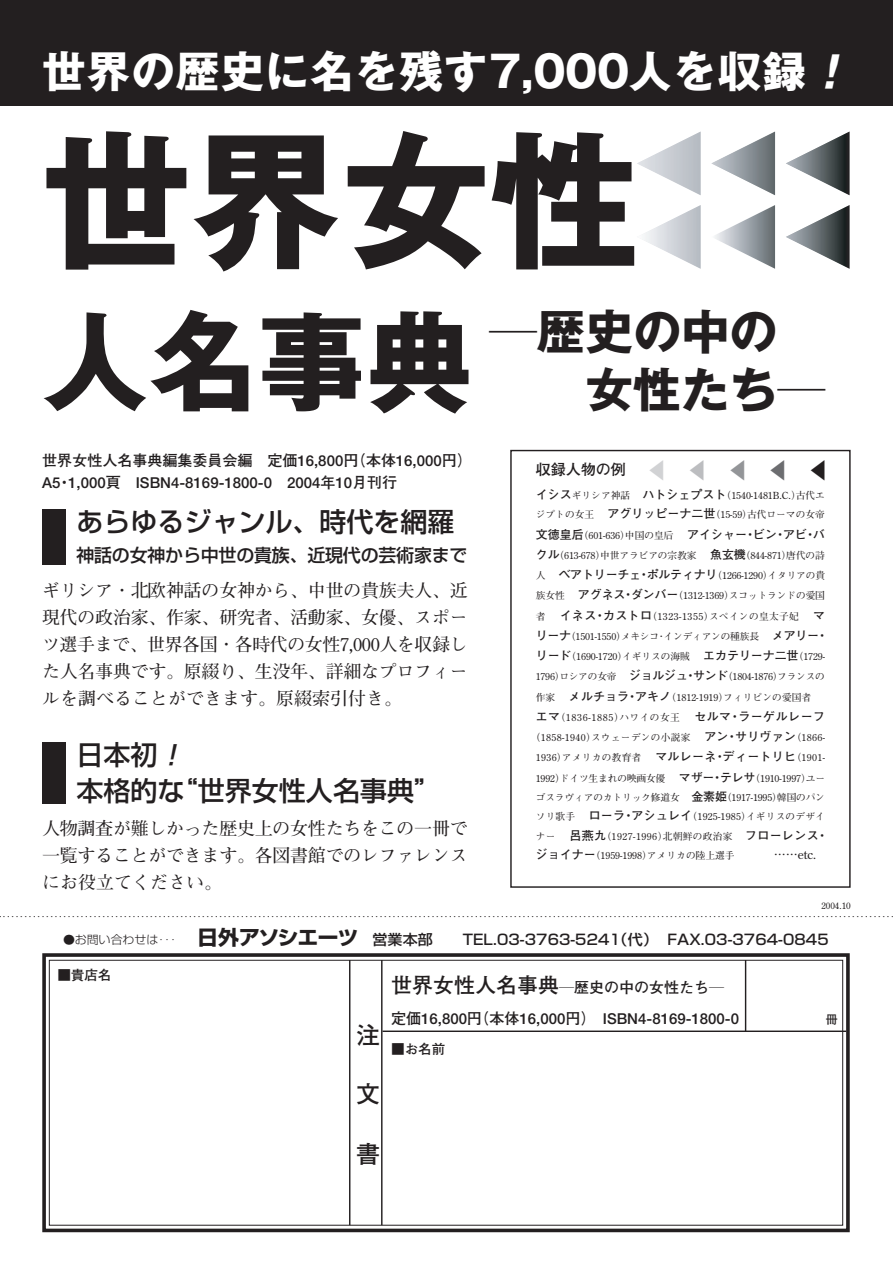
<style>
.page{position:relative;width:893px;height:1263px;background:#fff}
.page>*{position:absolute;margin:0;border:0;box-sizing:border-box;transform-origin:0 0}
.t1{font:700 150px "Gothic MB101";color:#231f20}
.t2{font:700 108px "Gothic MB101";color:#231f20}
.t3{font:700 48px/57.8px "Gothic MB101";color:#231f20}
.t4{font:700 43.5px "Gothic MB101";letter-spacing:.025em;color:#fff}
.t5{font:500 27px/36px "Shin Go";color:#231f20}
.t6{font:700 24px "Futo Go B101";color:#231f20}
.t7{font:700 18px/27px "Futo Min A101";letter-spacing:-.015em;color:#231f20;text-align:justify}
.t8{font:500 18px "Shin Go";letter-spacing:-.015em;color:#231f20}
.t9{font:700 15px/31.2px "Futo Go B101";color:#231f20}
.t10{font:500 14.4px "Shin Go";letter-spacing:.005em;color:#231f20;scale:1.04 1}
.t11{font:700 13.5px "Futo Go B101";color:#231f20}
.t12{font:700 12px "Futo Go B101";color:#231f20}
.t13{font:700 12px "Futo Min A101";color:#231f20}
.t14{font:300 11.55px "Shin Go";letter-spacing:-.01em;color:#231f20;scale:1.04 1}
.t15{font:700 9.75px/19.5px "Futo Min A101";letter-spacing:-.005em;color:#231f20}
.t16{font:700 9.75px/19.8px "Futo Min A101";letter-spacing:.015em;color:#231f20}
.t17{font:700 9.75px "Futo Min A101";letter-spacing:.035em;color:#231f20}
.t18{font:700 9.75px "Futo Min A101";letter-spacing:.04em;color:#231f20}
.t19{font:700 9.75px "Futo Min A101";letter-spacing:.08em;color:#231f20}
.t20{font:700 9px "Futo Min A101";color:#231f20}
.s1{font-style:italic}
.s2{font-family:"Futo Go B101";font-size:12px}
.s3{font-family:"Futo Min A101";font-size:9.75px}
.s4{font-weight:700;font-size:20.1px}
.s5{font-weight:500;font-size:14.4px}
.s6{font-size:21px}
</style>
<div class="page">
<div style="left:510px;top:450px;width:340px;height:438px;border:1px solid #231f20"></div>
<div style="left:42px;top:953px;width:807px;height:279px;border:4px solid #231f20"></div>
<hr style="left:349px;top:960px;width:1px;height:265px;background:#231f20">
<hr style="left:744px;top:960px;width:2px;height:71px;background:#231f20">
<hr style="left:381px;top:960px;width:1px;height:265px;background:#231f20">
<hr style="left:382px;top:1031px;width:464px;height:1px;background:#231f20">
<div style="left:0;top:0;width:892px;height:105px;background:#231f20"></div>
<img style="left:637px;top:132px;width:63px;height:63px">
<img style="left:711px;top:132px;width:64px;height:63px">
<img style="left:786px;top:132px;width:63px;height:63px">
<img style="left:642px;top:205px;width:58px;height:64px">
<img style="left:714px;top:205px;width:61px;height:64px">
<img style="left:786px;top:205px;width:63px;height:64px">
<div style="left:42px;top:509px;width:24px;height:56px;background:#231f20"></div>
<div style="left:42px;top:742px;width:24px;height:62px;background:#231f20"></div>
<h3 class="t4" style="left:42px;top:40px;width:820px">世界の歴史に名を残す7,000人を収録<span class="s1">！</span></h3>
<h1 class="t1" style="left:41px;top:95px;width:602px">世界女性</h1>
<h2 class="t2" style="left:41px;top:285px;width:434px">人名事典</h2>
<h3 class="t3" style="left:585px;top:298px;width:242px;text-indent:-96px">―歴史の中の女性たち―</h3>
<h3 class="t9" style="left:42px;top:449px;width:431px;line-height:22.5px">世界女性人名事典編集委員会編 定価16,800円（本体16,000円）<br>A5・1,000頁 ISBN4-8169-1800-0 2004年10月刊行</h3>
<h3 class="t5" style="left:76px;top:502px;width:379px">あらゆるジャンル、時代を網羅</h3>
<h3 class="t8" style="left:76px;top:543px;width:393px">神話の女神から中世の貴族、近現代の芸術家まで</h3>
<h3 class="t7" style="left:42px;top:578px;width:427px">ギリシア・北欧神話の女神から、中世の貴族夫人、近現代の政治家、作家、研究者、活動家、女優、スポーツ選手まで、世界各国・各時代の女性7,000人を収録した人名事典です。原綴り、生没年、詳細なプロフィールを調べることができます。原綴索引付き。</h3>
<h3 class="t5" style="left:76px;top:736px;width:366px">日本初<span class="s1">！<br></span>本格的な“世界女性人名事典”</h3>
<h3 class="t7" style="left:42px;top:816px;width:427px">人物調査が難しかった歴史上の女性たちをこの一冊で一覧することができます。各図書館でのレファレンスにお役立てください。</h3>
<h3 class="t9" style="left:535px;top:454px;width:91px">収録人物の例</h3>
<p class="t15" style="left:535px;top:486px;width:291px"><span class="s2">イシス</span>ギリシア神話 <span class="s2">ハトシェプスト</span>（1540-1481B.C.）古代エジプトの女王 <span class="s2">アグリッピーナ二世</span>（15-59）古代ローマの女帝</p>
<p class="t12" style="left:535px;top:527px;width:291px">文徳皇后<span class="s3">（601-636）中国の皇后</span> アイシャー・ビン・アビ・バ</p>
<p class="t15" style="left:535px;top:546px;width:291px"><span class="s2">クル</span>（613-678）中世アラビアの宗教家 <span class="s2">魚玄機</span>（844-871）唐代の詩</p>
<p class="t15" style="left:535px;top:566px;width:291px">人 <span class="s2">ベアトリーチェ・ポルティナリ</span>（1266-1290）イタリアの貴</p>
<p class="t15" style="left:535px;top:586px;width:291px">族女性 <span class="s2">アグネス・ダンバー</span>（1312-1369）スコットランドの愛国</p>
<p class="t17" style="left:535px;top:610px;width:291px">者 <span class="s2">イネス・カストロ</span>（1323-1355）スペインの皇太子妃 <span class="s2">マ</span></p>
<p class="t15" style="left:535px;top:627px;width:294px"><span class="s2">リーナ</span>（1501-1550）メキシコ・インディアンの種族長 <span class="s2">メアリー・</span></p>
<p class="t15" style="left:535px;top:647px;width:291px"><span class="s2">リード</span>（1690-1720）イギリスの海賊 <span class="s2">エカテリーナ二世</span>（1729-</p>
<p class="t15" style="left:535px;top:667px;width:291px">1796）ロシアの女帝 <span class="s2">ジョルジュ・サンド</span>（1804-1876）フランスの</p>
<p class="t15" style="left:535px;top:688px;width:277px">作家 <span class="s2">メルチョラ・アキノ</span>（1812-1919）フィリピンの愛国者</p>
<p class="t19" style="left:535px;top:711px;width:291px"><span class="s2">エマ</span>（1836-1885）ハワイの女王 <span class="s2">セルマ・ラーゲルレーフ</span></p>
<p class="t18" style="left:531px;top:731px;width:296px">（1858-1940）スウェーデンの小説家 <span class="s2">アン・サリヴァン</span>（1866-</p>
<p class="t17" style="left:535px;top:752px;width:291px">1936）アメリカの教育者 <span class="s2">マルレーネ・ディートリヒ</span>（1901-</p>
<p class="t15" style="left:535px;top:769px;width:291px">1992）ドイツ生まれの映画女優 <span class="s2">マザー・テレサ</span>（1910-1997）ユー</p>
<p class="t16" style="left:535px;top:787px;width:294px">ゴスラヴィアのカトリック修道女 <span class="s2">金素姫</span>（1917-1995）韓国のパンソリ歌手 <span class="s2">ローラ・アシュレイ</span>（1925-1985）イギリスのデザイナー <span class="s2">呂燕九</span>（1927-1996）北朝鮮の政治家 <span class="s2">フローレンス・</span></p>
<p class="t15" style="left:535px;top:846px;width:200px"><span class="s2">ジョイナー</span>（1959-1998）アメリカの陸上選手</p>
<p class="t13" style="left:773px;top:847px;width:44px">……etc.</p>
<p class="t20" style="left:821px;top:900px;width:31px">2004.10</p>
<p class="t20" style="left:2px;top:911px;width:894px">‥‥‥‥‥‥‥‥‥‥‥‥‥‥‥‥‥‥‥‥‥‥‥‥‥‥‥‥‥‥‥‥‥‥‥‥‥‥‥‥‥‥‥‥‥‥‥‥‥‥‥‥‥‥‥‥‥‥‥‥‥‥‥‥‥‥‥‥‥‥‥‥‥‥‥‥‥‥‥‥‥‥‥‥‥‥‥‥‥‥‥‥‥‥‥‥‥‥‥‥‥‥‥</p>
<p class="t14" style="left:63px;top:932px;width:357px">●お問い合わせは･･･ <span class="s4">日外アソシエーツ</span> <span class="s5">営業本部</span></p>
<h3 class="t10" style="left:463px;top:930px;width:353px">TEL.03-3763-5241（代） FAX.03-3764-0845</h3>
<h3 class="t11" style="left:57px;top:967px;width:56px">■貴店名</h3>
<h3 class="t9" style="left:391px;top:972px;width:349px"><span class="s6">世界女性人名事典</span>―歴史の中の女性たち―定価16,800円（本体16,000円） ISBN4-8169-1800-0</h3>
<h3 class="t11" style="left:356px;top:1041px;width:91px"><sup>注</sup> ■お名前</h3>
<h3 class="t6" style="left:356px;top:1080px;width:26px">文</h3>
<h3 class="t6" style="left:356px;top:1140px;width:26px">書</h3>
<p class="t12" style="left:825px;top:1012px;width:13px">冊</p>
</div>
